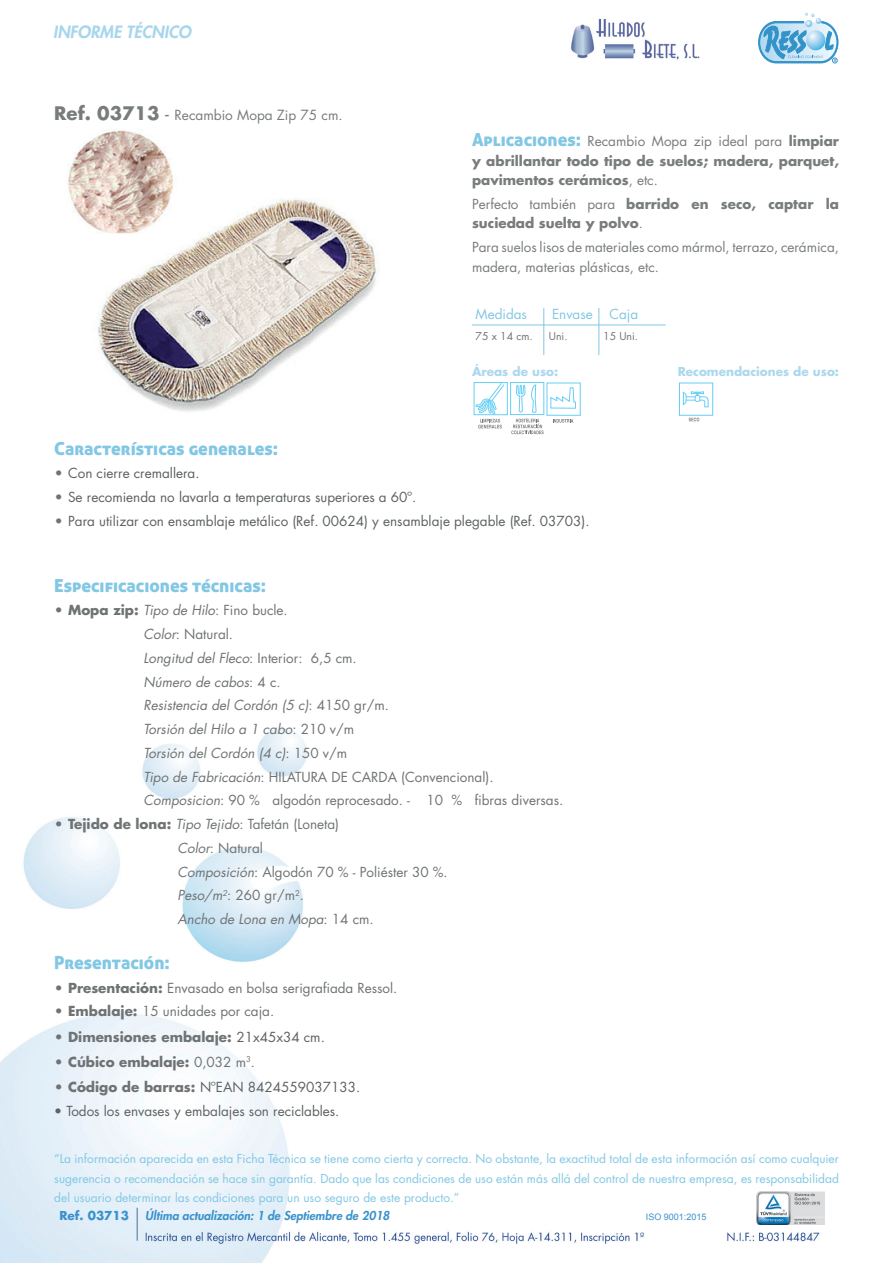
<style>
.page{position:relative;width:893px;height:1263px;background:#fff}
.page>*{position:absolute;margin:0;border:0;box-sizing:border-box;transform-origin:0 0}
.t1{font:18px "Aller Display";color:#82c7e4}
.t2{font:italic 800 16.5px "Futura Std";color:#a7d6ec}
.t3{font:13.65px "Futura Std";color:#787c7d}
.t4{font:13.5px/23.7px "Futura Std";color:#6f7374}
.t5{font:13.5px "Futura Std";color:#5d6162}
.t6{font:700 13.5px/19.5px "Futura Std";color:#787c7d;text-align:justify}
.t7{font:13.5px/19.5px "Futura Std";color:#787c7d}
.t8{font:700 13.5px "Futura Std";color:#6f7374}
.t9{font:13.5px "Futura Std";color:#82c7e4}
.t10{font:12px/19.5px "Futura Std";color:#82c7e4;text-align:justify}
.t11{font:italic 800 12px "Futura Std";color:#3a92cc}
.t12{font:700 12px "Futura Std";color:#acd8ed}
.t13{font:700 12px "Futura Std";color:#3a92cc}
.t14{font:10.5px "Futura Std";color:#6f7374}
.t15{font:9px "Arial";color:#3a92cc}
.s1{font-weight:700;font-size:18.15px}
.s2{font-size:18.15px}
.s3{font-family:"Aller Display";font-weight:400;font-size:18px;color:#82c7e4}
.s4{font-weight:400}
.s5{font-weight:700;color:#6f7374}
.s6{font-weight:700}
.s7{font-style:italic}
.s8{font-weight:400;color:#5d6162}
</style>
<div class="page">
<img style="left:0;top:729px;width:825px;height:534px">
<img style="left:757px;top:1191px;width:68px;height:33px">
<hr style="left:137px;top:1208px;width:1px;height:32px;background:#4b6f97">
<svg style="left:758px;top:12px;width:81px;height:52px"></svg>
<img style="left:571px;top:18px;width:129px;height:42px">
<svg style="left:474px;top:382px;width:34px;height:33px"></svg>
<svg style="left:475px;top:382px;width:30px;height:46px"></svg>
<div style="left:510px;top:382px;width:34px;height:33px;background:#73d2f5"></div>
<svg style="left:511px;top:382px;width:70px;height:52px"></svg>
<hr style="left:543px;top:308px;width:1px;height:47px;background:#82c7e4">
<hr style="left:472px;top:325px;width:194px;height:1px;background:#82c7e4">
<hr style="left:598px;top:308px;width:1px;height:47px;background:#82c7e4">
<svg style="left:689px;top:418px;width:10px;height:3px"></svg>
<svg style="left:682px;top:391px;width:27px;height:17px"></svg>
<img style="left:98px;top:199px;width:281px;height:213px">
<img style="left:67px;top:130px;width:111px;height:107px">
<p class="t2" style="left:53px;top:22px;width:140px">INFORME TÉCNICO</p>
<p class="t3" style="left:54px;top:106px;width:290px"><span class="s1">Ref. 03713</span> <span class="s2">-</span> Recambio Mopa Zip 75 cm.</p>
<p class="t6" style="left:472px;top:131px;width:368px"><span class="s3">Aplicaciones:</span> <span class="s4">Recambio Mopa zip ideal para</span> limpiar y abrillantar todo tipo de suelos; madera, parquet, pavimentos cerámicos<span class="s4">, etc.</span></p>
<p class="t6" style="left:472px;top:194px;width:368px"><span class="s4">Perfecto también para</span> barrido en seco, captar la suciedad suelta y polvo<span class="s4">.</span></p>
<p class="t7" style="left:472px;top:238px;width:368px">Para suelos lisos de materiales como mármol, terrazo, cerámica, madera, materias plásticas, etc.</p>
<p class="t9" style="left:476px;top:305px;width:53px">Medidas</p>
<p class="t9" style="left:552px;top:305px;width:88px">Envase Caja</p>
<p class="t14" style="left:476px;top:329px;width:59px">75 x 14 cm.</p>
<p class="t14" style="left:549px;top:329px;width:20px">Uni.</p>
<p class="t14" style="left:603px;top:329px;width:36px">15 Uni.</p>
<p class="t12" style="left:472px;top:364px;width:88px">Áreas de uso:</p>
<p class="t12" style="left:678px;top:364px;width:163px">Recomendaciones de uso:</p>
<h1 class="t1" style="left:54px;top:437px;width:225px">Características generales:</h1>
<p class="t5" style="left:54px;top:465px;width:147px"><span class="s5">•</span> Con cierre cremallera.</p>
<p class="t5" style="left:54px;top:488px;width:364px"><span class="s5">•</span> Se recomienda no lavarla a temperaturas superiores a 60º.</p>
<p class="t5" style="left:54px;top:512px;width:537px"><span class="s5">•</span> Para utilizar con ensamblaje metálico (Ref. 00624) y ensamblaje plegable (Ref. 03703).</p>
<h1 class="t1" style="left:54px;top:574px;width:213px">Especificaciones técnicas:</h1>
<p class="t4" style="left:144px;top:599px;width:421px;text-indent:-89px"><span class="s6">• Mopa zip:</span> <span class="s7">Tipo de Hilo</span>: Fino bucle.<br><span class="s7">Color</span>: Natural.<br><span class="s7">Longitud del Fleco</span>: Interior: 6,5 cm.<br><span class="s7">Número de cabos</span>: 4 c.<br><span class="s7">Resistencia del Cordón (5 c)</span>: 4150 gr/m.<br><span class="s7">Torsión del Hilo a 1 cabo</span>: 210 v/m<br><span class="s7">Torsión del Cordón (4 c)</span>: 150 v/m<br><span class="s7">Tipo de Fabricación</span>: HILATURA DE CARDA (Convencional).<br><span class="s7">Composicion</span>: 90 % algodón reprocesado. - 10 % fibras diversas.</p>
<p class="t4" style="left:178px;top:812px;width:272px;text-indent:-123px"><span class="s6">• Tejido de lona:</span> <span class="s7">Tipo Tejido</span>: Tafetán (Loneta)<br><span class="s7">Color</span>: Natural<br><span class="s7">Composición</span>: Algodón 70 % - Poliéster 30 %.<br><span class="s7">Peso/m</span><sup>2</sup>: 260 gr/m<sup>2</sup>.<br><span class="s7">Ancho de Lona en Mopa</span>: 14 cm.</p>
<h1 class="t1" style="left:54px;top:951px;width:117px">Presentación:</h1>
<p class="t4" style="left:54px;top:976px;width:345px"><span class="s6">• Presentación:</span> Envasado en bolsa serigrafiada Ressol.</p>
<p class="t4" style="left:54px;top:1000px;width:221px"><span class="s6">• Embalaje:</span> 15 unidades por caja.</p>
<p class="t8" style="left:54px;top:1027px;width:272px">• Dimensiones embalaje: <span class="s8">21x45x34 cm.</span></p>
<p class="t8" style="left:54px;top:1053px;width:202px">• Cúbico embalaje: <span class="s4">0,032 m</span><sup>3</sup><span class="s4">.</span></p>
<p class="t5" style="left:54px;top:1078px;width:307px"><span class="s5">• Código de barras:</span> NºEAN 8424559037133.</p>
<p class="t5" style="left:54px;top:1102px;width:287px">• Todos los envases y embalajes son reciclables.</p>
<p class="t10" style="left:54px;top:1149px;width:786px">“La información aparecida en esta Ficha Técnica se tiene como cierta y correcta. No obstante, la exactitud total de esta información así como cualquier sugerencia o recomendación se hace sin garantía. Dado que las condiciones de uso están más allá del control de nuestra empresa, es responsabilidad del usuario determinar las condiciones para un uso seguro de este producto.”</p>
<p class="t13" style="left:59px;top:1207px;width:71px">Ref. 03713</p>
<p class="t11" style="left:145px;top:1208px;width:246px">Última actualización: 1 de Septiembre de 2018</p>
<p class="t15" style="left:646px;top:1211px;width:62px">ISO 9001:2015</p>
</div>
